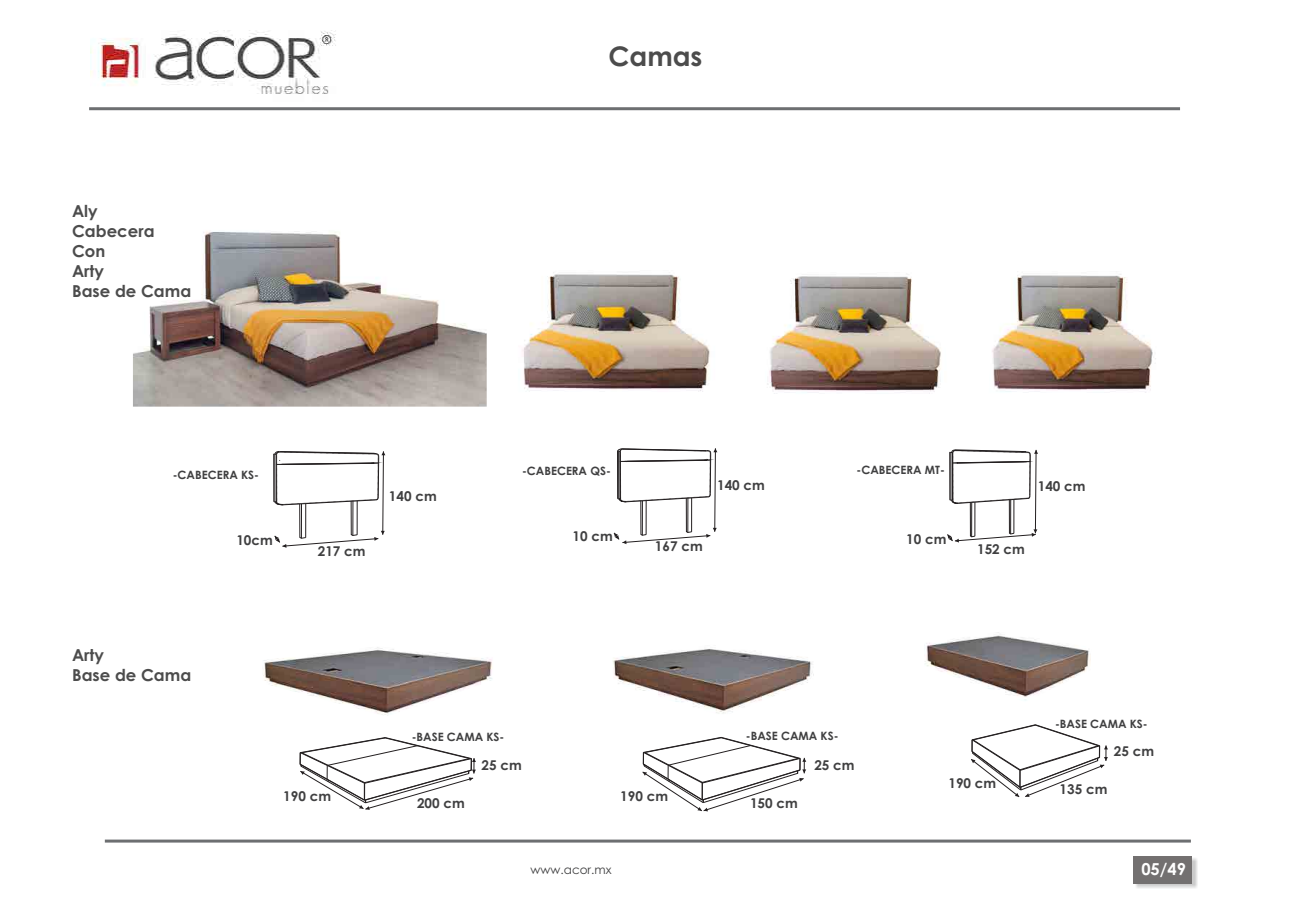
<style>
.page{position:relative;width:1290px;height:920px;background:#fff}
.page>*{position:absolute;margin:0;border:0;box-sizing:border-box;transform-origin:0 0}
.t1{font:700 27px "Century Gothic";color:#4c4c4c}
.t2{font:700 16.5px/20px "Century Gothic";color:#4c4c4c}
.t3{font:700 16.5px "Century Gothic";color:#fff}
.t4{font:700 13.5px "Century Gothic";color:#404041}
.t5{font:12px "Century Gothic";color:#404041}
.t6{font:700 11.55px "Century Gothic";color:#404041}
</style>
<div class="page">
<img style="left:91px;top:30px;width:255px;height:81px">
<hr style="left:105px;top:840px;width:1086px;height:3px;background:#6d6f71">
<img style="left:1136px;top:858px;width:61px;height:30px">
<div style="left:1133px;top:856px;width:58px;height:28px;background:#737070"></div>
<hr style="left:89px;top:107px;width:1091px;height:3px;background:#6d6f71">
<img style="left:133px;top:231px;width:354px;height:176px">
<img style="left:522px;top:272px;width:188px;height:120px">
<img style="left:767px;top:273px;width:174px;height:121px">
<img style="left:992px;top:274px;width:164px;height:119px">
<svg style="left:299px;top:737px;width:177px;height:73px"></svg>
<svg style="left:642px;top:737px;width:164px;height:74px"></svg>
<svg style="left:971px;top:724px;width:137px;height:73px"></svg>
<img style="left:263px;top:647px;width:229px;height:68px">
<img style="left:613px;top:649px;width:201px;height:65px">
<img style="left:925px;top:632px;width:166px;height:69px">
<svg style="left:273px;top:451px;width:113px;height:97px"></svg>
<svg style="left:613px;top:448px;width:105px;height:96px"></svg>
<svg style="left:947px;top:449px;width:91px;height:94px"></svg>
<p class="t2" style="left:72px;top:202px;width:121px">Aly<br>Cabecera<br>Con<br>Arty<br>Base de Cama</p>
<h1 class="t1" style="left:608px;top:46px;width:95px">Camas</h1>
<p class="t6" style="left:173px;top:470px;width:88px">-CABECERA KS-</p>
<p class="t6" style="left:522px;top:467px;width:90px">-CABECERA QS-</p>
<p class="t6" style="left:857px;top:465px;width:90px">-CABECERA MT-</p>
<p class="t4" style="left:389px;top:491px;width:49px">140 cm</p>
<p class="t4" style="left:717px;top:480px;width:49px">140 cm</p>
<p class="t4" style="left:236px;top:535px;width:38px">10cm</p>
<p class="t4" style="left:318px;top:546px;width:49px">217 cm</p>
<p class="t4" style="left:572px;top:531px;width:42px">10 cm</p>
<p class="t4" style="left:655px;top:541px;width:49px">167 cm</p>
<p class="t4" style="left:906px;top:534px;width:42px">10 cm</p>
<p class="t4" style="left:1038px;top:481px;width:49px">140 cm</p>
<p class="t4" style="left:977px;top:544px;width:49px">152 cm</p>
<p class="t2" style="left:72px;top:646px;width:121px">Arty<br>Base de Cama</p>
<p class="t4" style="left:283px;top:791px;width:49px">190 cm</p>
<p class="t6" style="left:412px;top:732px;width:94px">-BASE CAMA KS-</p>
<p class="t6" style="left:746px;top:731px;width:94px">-BASE CAMA KS-</p>
<p class="t4" style="left:417px;top:798px;width:49px">200 cm</p>
<p class="t4" style="left:482px;top:760px;width:42px">25 cm</p>
<p class="t4" style="left:620px;top:791px;width:49px">190 cm</p>
<p class="t5" style="left:530px;top:865px;width:83px">www.acor.mx</p>
<p class="t4" style="left:750px;top:798px;width:49px">150 cm</p>
<p class="t4" style="left:814px;top:760px;width:42px">25 cm</p>
<p class="t4" style="left:948px;top:778px;width:49px">190 cm</p>
<p class="t6" style="left:1055px;top:720px;width:94px">-BASE CAMA KS-</p>
<p class="t4" style="left:1114px;top:746px;width:42px">25 cm</p>
<p class="t4" style="left:1059px;top:784px;width:49px">135 cm</p>
<p class="t3" style="left:1141px;top:862px;width:46px">05/49</p>
</div>
